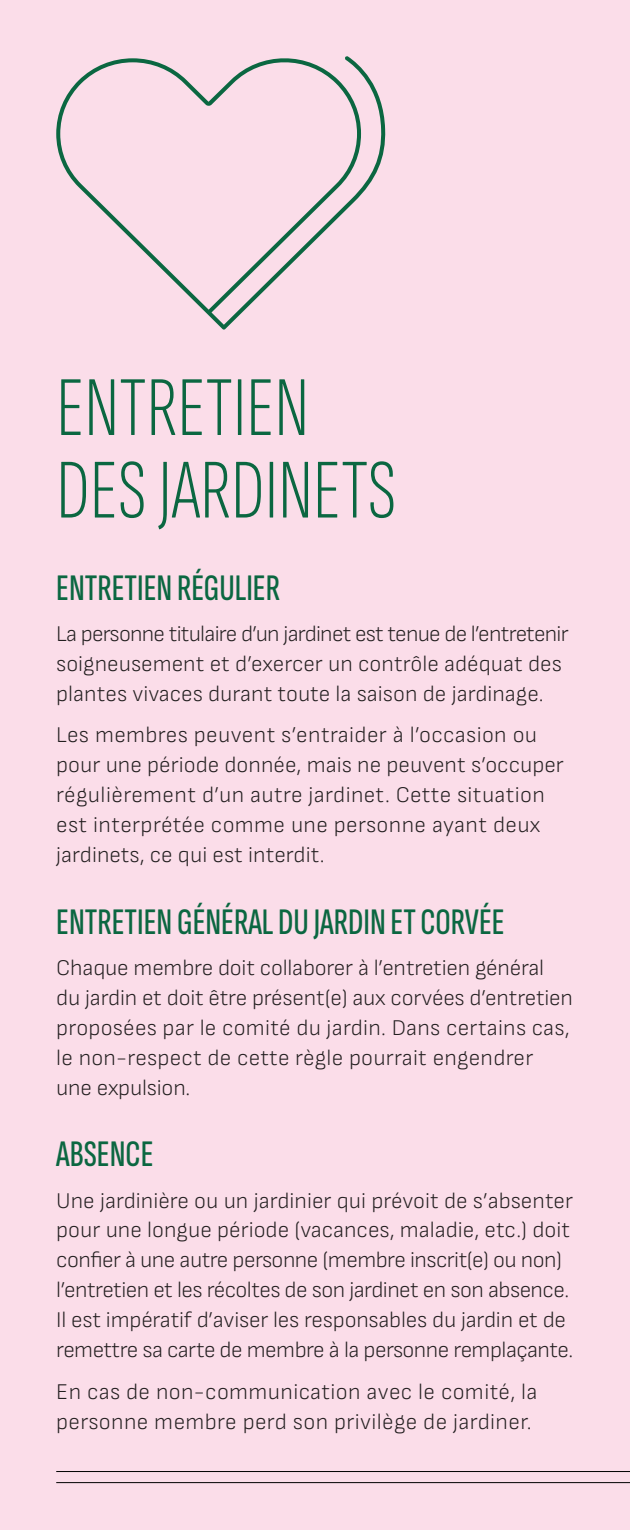
<style>
.page{position:relative;width:630px;height:1530px;background:#fbdde9}
.page>*{position:absolute;margin:0;border:0;box-sizing:border-box;transform-origin:0 0}
.t1{font:300 extra-condensed 85px/82.5px "Sofia Sans";color:#0b6741}
.t2{font:500 extra-condensed 37.5px "Sofia Sans";color:#0b6741}
.t3{font:300 22.5px/30px "Sofia Sans";color:#231f20}
.t4{font:300 22.5px/30px "Sofia Sans";letter-spacing:-.02em;color:#231f20}
</style>
<div class="page">
<svg style="left:56px;top:56px;width:330px;height:274px"></svg>
<hr style="left:56px;top:1482px;width:574px;height:1px;background:#010101">
<hr style="left:56px;top:1471px;width:574px;height:1px;background:#010101">
<h1 class="t1" style="left:56px;top:366px;width:342px">ENTRETIEN<br>DES JARDINETS</h1>
<h2 class="t2" style="left:56px;top:567px;width:225px">ENTRETIEN RÉGULIER</h2>
<p class="t3" style="left:56px;top:619px;width:514px">La personne titulaire d’un jardinet est tenue de l’entretenir soigneusement et d’exercer un contrôle adéquat des plantes vivaces durant toute la saison de jardinage.</p>
<p class="t3" style="left:56px;top:720px;width:509px">Les membres peuvent s’entraider à l’occasion ou pour une période donnée, mais ne peuvent s’occuper régulièrement d’un autre jardinet. Cette situation est interprétée comme une personne ayant deux jardinets, ce qui est interdit.</p>
<h2 class="t2" style="left:56px;top:901px;width:450px">ENTRETIEN GÉNÉRAL DU JARDIN ET CORVÉE</h2>
<p class="t3" style="left:56px;top:952px;width:518px">Chaque membre doit collaborer à l’entretien général du jardin et doit être présent(e) aux corvées d’entretien proposées par le comité du jardin. Dans certains cas, le non-respect de cette règle pourrait engendrer une expulsion.</p>
<h2 class="t2" style="left:56px;top:1133px;width:99px">ABSENCE</h2>
<p class="t4" style="left:56px;top:1185px;width:519px">Une jardinière ou un jardinier qui prévoit de s’absenter pour une longue période (vacances, maladie, etc.) doit confier à une autre personne (membre inscrit(e) ou non) l’entretien et les récoltes de son jardinet en son absence.<br>Il est impératif d’aviser les responsables du jardin et de remettre sa carte de membre à la personne remplaçante.</p>
<p class="t3" style="left:56px;top:1376px;width:483px">En cas de non-communication avec le comité, la personne membre perd son privilège de jardiner.</p>
</div>
